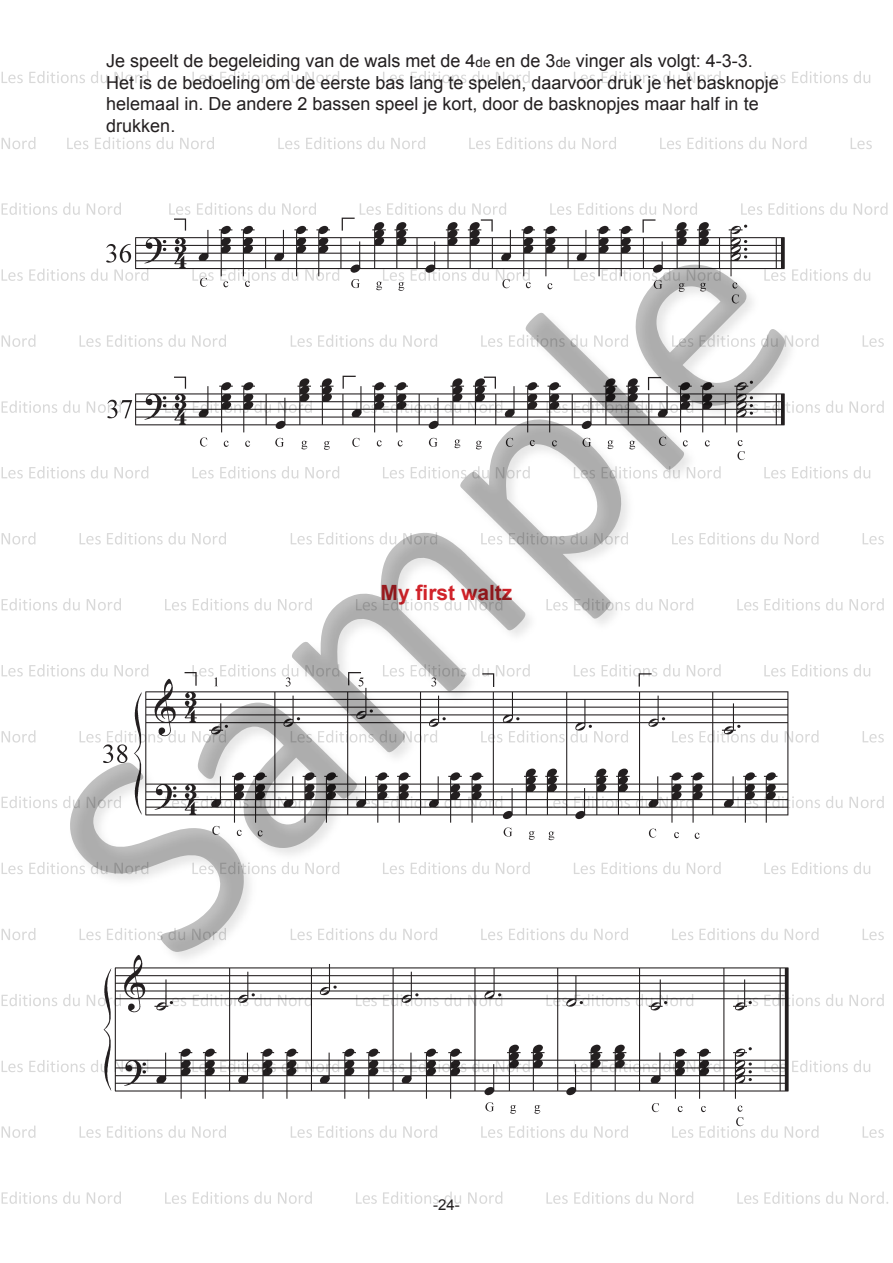
<style>
.page{position:relative;width:893px;height:1263px;background:#fff}
.page>*{position:absolute;margin:0;border:0;box-sizing:border-box;transform-origin:0 0}
.t1{font:700 21px "Arial";color:#d1232a}
.t2{font:18px/21.6px "Arial";color:#231f20}
.t3{font:15px "Arial";color:#231f20}
.s1{font-size:13.5px}
</style>
<div class="page">
<svg style="left:2px;top:71px;width:146px;height:12px"></svg>
<svg style="left:192px;top:71px;width:147px;height:12px"></svg>
<svg style="left:383px;top:71px;width:147px;height:12px"></svg>
<svg style="left:574px;top:71px;width:147px;height:12px"></svg>
<svg style="left:764px;top:71px;width:106px;height:12px"></svg>
<svg style="left:2px;top:1125px;width:33px;height:13px"></svg>
<svg style="left:80px;top:1125px;width:146px;height:13px"></svg>
<svg style="left:291px;top:1125px;width:146px;height:13px"></svg>
<svg style="left:481px;top:1125px;width:147px;height:13px"></svg>
<svg style="left:672px;top:1125px;width:146px;height:13px"></svg>
<svg style="left:863px;top:1126px;width:21px;height:12px"></svg>
<svg style="left:2px;top:1191px;width:119px;height:13px"></svg>
<svg style="left:165px;top:1191px;width:147px;height:13px"></svg>
<svg style="left:356px;top:1191px;width:146px;height:13px"></svg>
<svg style="left:546px;top:1191px;width:147px;height:13px"></svg>
<svg style="left:737px;top:1191px;width:151px;height:13px"></svg>
<img style="left:1px;top:137px;width:887px;height:962px">
<svg style="left:70px;top:264px;width:715px;height:688px"></svg>
<p class="t2" style="left:106px;top:50px;width:674px">Je speelt de begeleiding van de wals met de 4<span class="s1">de</span> en de 3<span class="s1">de</span> vinger als volgt: 4-3-3.<br>Het is de bedoeling om de eerste bas lang te spelen, daarvoor druk je het basknopje helemaal in. De andere 2 bassen speel je kort, door de basknopjes maar half in te drukken.</p>
<p class="t1" style="left:381px;top:581px;width:133px">My first waltz</p>
<p class="t3" style="left:433px;top:1196px;width:28px">-24-</p>
</div>
